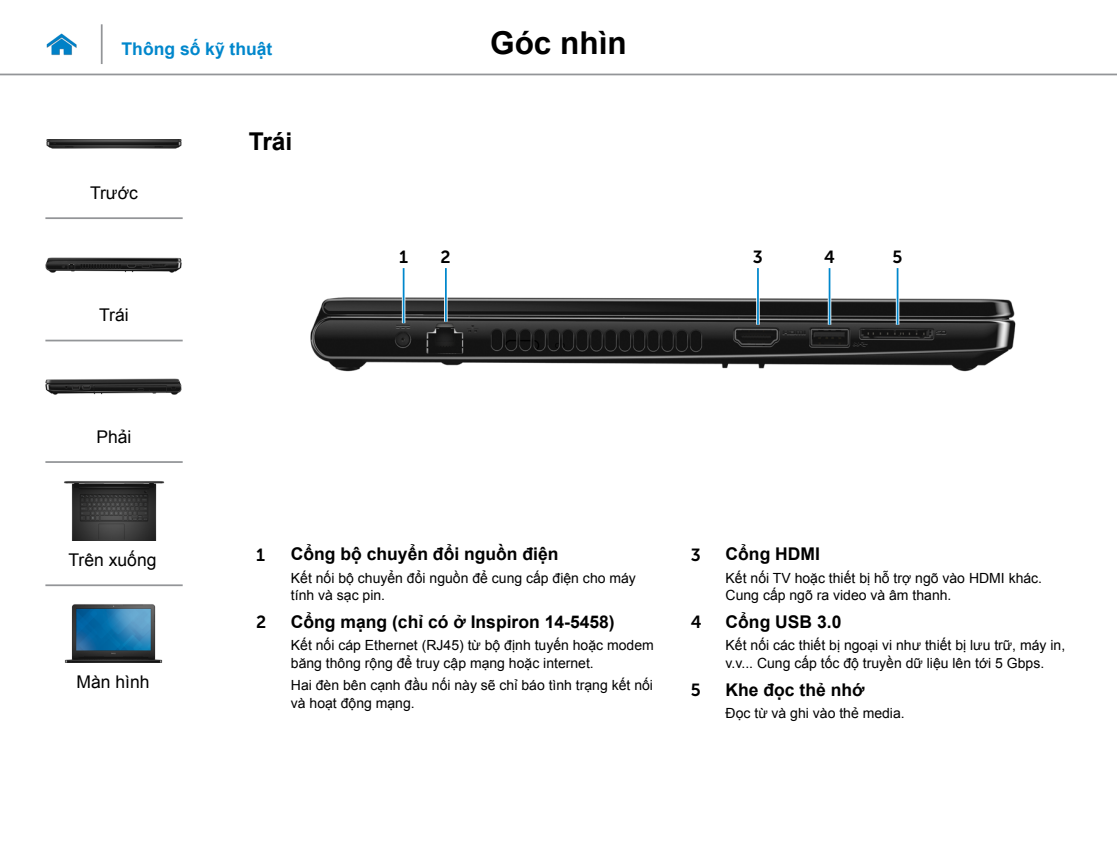
<style>
.page{position:relative;width:1117px;height:844px;background:#fff}
.page>*{position:absolute;margin:0;border:0;box-sizing:border-box;transform-origin:0 0}
.t1{font:700 31.5px "Arial";color:#000}
.Head2{font:700 24.5px "Arial";color:#000}
.Callout_Head{font:700 17.5px "Arial";color:#000}
.t2{font:17.5px "Arial";color:#000}
.t3{font:700 17.5px "Arial";color:#0087cc}
.Callout_Head-2{font:17.5px "Museo Sans For Dell 700";color:#000}
.Callout-L{font:17.5px "Museo Sans For Dell 700";color:#000}
.Callout_description{font:14px/17.5px "Arial";color:#000}
</style>
<div class="page">
<hr style="left:0;top:74px;width:1116px;height:1px;background:#939598">
<img style="left:46px;top:33px;width:31px;height:23px">
<img style="left:310px;top:297px;width:706px;height:75px">
<hr style="left:402px;top:268px;width:3px;height:55px;background:#fff">
<hr style="left:402px;top:268px;width:2px;height:55px;background:#0087cc">
<hr style="left:756px;top:268px;width:3px;height:56px;background:#fff">
<hr style="left:757px;top:268px;width:1px;height:56px;background:#0087cc">
<svg style="left:827px;top:268px;width:4px;height:56px"></svg>
<hr style="left:828px;top:268px;width:2px;height:56px;background:#0087cc">
<svg style="left:895px;top:268px;width:4px;height:56px"></svg>
<hr style="left:896px;top:268px;width:2px;height:56px;background:#0087cc">
<hr style="left:444px;top:268px;width:3px;height:53px;background:#fff">
<hr style="left:445px;top:268px;width:1px;height:53px;background:#0087cc">
<hr style="left:101px;top:24px;width:2px;height:40px;background:#939598">
<img style="left:46px;top:139px;width:136px;height:10px">
<img style="left:45px;top:257px;width:137px;height:16px">
<img style="left:45px;top:378px;width:137px;height:17px">
<img style="left:64px;top:481px;width:100px;height:59px">
<img style="left:65px;top:604px;width:98px;height:58px">
<hr style="left:45px;top:217px;width:138px;height:2px;background:#939598">
<hr style="left:45px;top:339px;width:138px;height:2px;background:#939598">
<hr style="left:45px;top:461px;width:138px;height:2px;background:#939598">
<hr style="left:45px;top:584px;width:138px;height:2px;background:#939598">
<p class="t3" style="left:122px;top:37px;width:152px">Thông số kỹ thuật</p>
<h1 class="t1" style="left:490px;top:22px;width:138px">Góc nhìn</h1>
<p class="t2" style="left:90px;top:181px;width:49px">Trước</p>
<p class="t2" style="left:99px;top:303px;width:31px">Trái</p>
<p class="t2" style="left:96px;top:425px;width:37px">Phải</p>
<p class="t2" style="left:69px;top:548px;width:89px">Trên xuống</p>
<p class="t2" style="left:76px;top:670px;width:74px">Màn hình</p>
<p class="Head2" style="left:249px;top:125px;width:45px">Trái</p>
<p class="Callout-L" style="left:399px;top:247px;width:10px">1</p>
<p class="Callout-L" style="left:440px;top:247px;width:12px">2</p>
<p class="Callout-L" style="left:752px;top:247px;width:12px">3</p>
<p class="Callout-L" style="left:823px;top:247px;width:12px">4</p>
<p class="Callout-L" style="left:892px;top:247px;width:11px">5</p>
<p class="Callout_Head-2" style="left:256px;top:544px;width:10px">1</p>
<p class="Callout_Head" style="left:291px;top:542px;width:269px">Cổng bộ chuyển đổi nguồn điện</p>
<p class="Callout_description" style="left:291px;top:569px;width:346px">Kết nối bộ chuyển đổi nguồn để cung cấp điện cho máy tính và sạc pin.</p>
<p class="Callout_Head-2" style="left:256px;top:612px;width:12px">2</p>
<p class="Callout_Head" style="left:291px;top:610px;width:325px">Cổng mạng (chỉ có ở Inspiron 14-5458)</p>
<p class="Callout_description" style="left:291px;top:636px;width:364px">Kết nối cáp Ethernet (RJ45) từ bộ định tuyến hoặc modem băng thông rộng để truy cập mạng hoặc internet.</p>
<p class="Callout_description" style="left:291px;top:676px;width:363px">Hai đèn bên cạnh đầu nối này sẽ chỉ báo tình trạng kết nối và hoạt động mạng.</p>
<p class="Callout_Head-2" style="left:690px;top:544px;width:12px">3</p>
<p class="Callout_Head" style="left:725px;top:542px;width:96px">Cổng HDMI</p>
<p class="Callout_description" style="left:725px;top:569px;width:318px">Kết nối TV hoặc thiết bị hỗ trợ ngõ vào HDMI khác.<br>Cung cấp ngõ ra video và âm thanh.</p>
<p class="Callout_Head-2" style="left:690px;top:612px;width:12px">4</p>
<p class="Callout_Head" style="left:725px;top:610px;width:117px">Cổng USB 3.0</p>
<p class="Callout_description" style="left:725px;top:636px;width:341px">Kết nối các thiết bị ngoại vi như thiết bị lưu trữ, máy in, v.v... Cung cấp tốc độ truyền dữ liệu lên tới 5 Gbps.</p>
<p class="Callout_Head-2" style="left:690px;top:680px;width:11px">5</p>
<p class="Callout_Head" style="left:725px;top:677px;width:140px">Khe đọc thẻ nhớ</p>
<p class="Callout_description" style="left:725px;top:704px;width:181px">Đọc từ và ghi vào thẻ media.</p>
</div>
